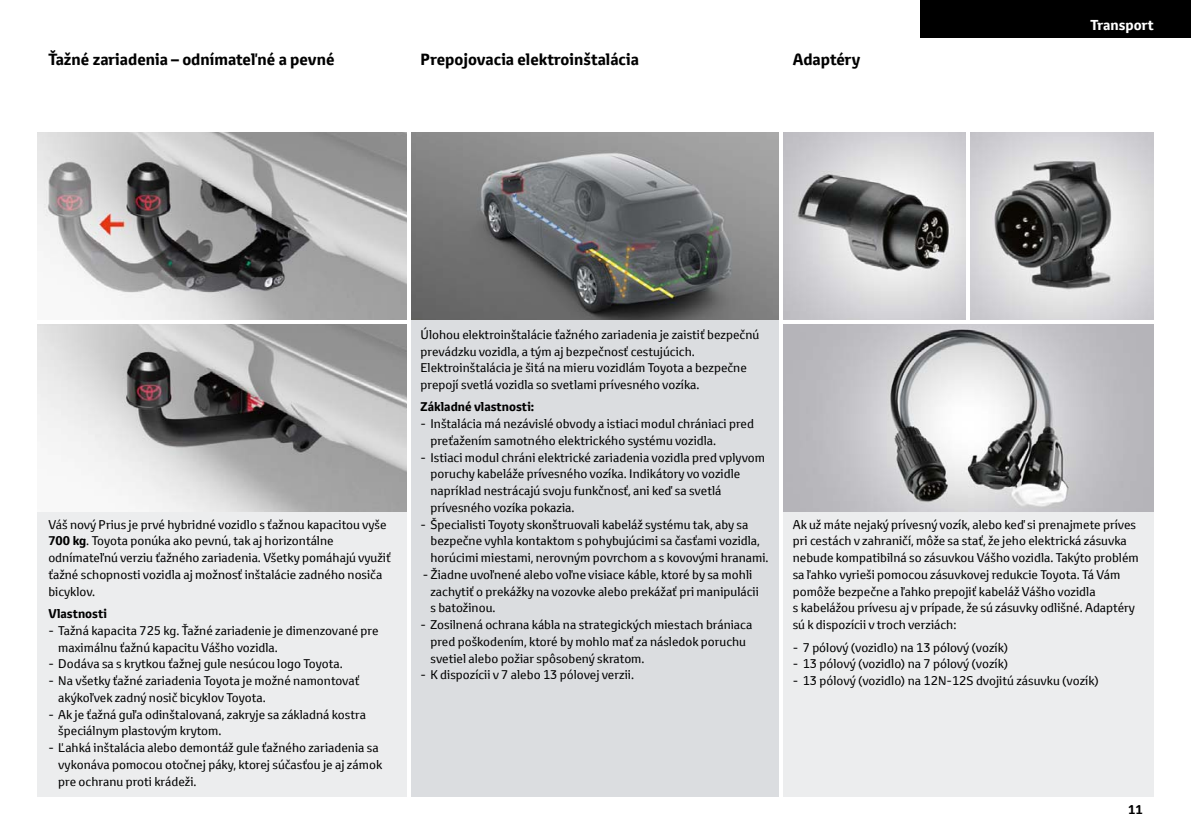
<style>
.page{position:relative;width:1191px;height:834px;background:#fff}
.page>*{position:absolute;margin:0;border:0;box-sizing:border-box;transform-origin:0 0}
.t1{font:700 15.75px "Toyota Text";color:#000}
.t2{font:700 14px "Toyota Text";color:#fff}
.t3{font:12.25px/16.8px "Toyota Text";color:#000}
.t4{font:700 12.25px "Toyota Text";color:#000}
.s1{font-weight:700}
</style>
<div class="page">
<div style="left:920px;top:0;width:271px;height:37px;background:#000"></div>
<img style="left:37px;top:132px;width:1116px;height:188px">
<img style="left:783px;top:324px;width:370px;height:187px">
<img style="left:37px;top:324px;width:370px;height:187px">
<div style="left:409px;top:320px;width:372px;height:476px;background:#dbdde0"></div>
<div style="left:37px;top:511px;width:372px;height:285px;background:#ecedee"></div>
<div style="left:781px;top:511px;width:372px;height:285px;background:#ecedee"></div>
<hr style="left:408px;top:127px;width:3px;height:672px;background:#fff">
<hr style="left:779px;top:129px;width:4px;height:671px;background:#fff">
<hr style="left:966px;top:126px;width:3px;height:196px;background:#fff">
<p class="t1" style="left:48px;top:49px;width:288px">Ťažné zariadenia – odnímateľné a pevné</p>
<p class="t1" style="left:420px;top:49px;width:220px">Prepojovacia elektroinštalácia</p>
<p class="t1" style="left:792px;top:49px;width:69px">Adaptéry</p>
<p class="t2" style="left:1090px;top:15px;width:65px">Transport</p>
<p class="t3" style="left:48px;top:515px;width:344px">Váš nový Prius je prvé hybridné vozidlo s ťažnou kapacitou vyše <span class="s1">700 kg</span>. Toyota ponúka ako pevnú, tak aj horizontálne odnímateľnú verziu ťažného zariadenia. Všetky pomáhajú využiť ťažné schopnosti vozidla aj možnosť inštalácie zadného nosiča bicyklov.</p>
<p class="t4" style="left:48px;top:605px;width:60px">Vlastnosti</p>
<p class="t3" style="left:58px;top:621px;width:322px;text-indent:-10px">- Tažná kapacita 725 kg. Ťažné zariadenie je dimenzované pre maximálnu ťažnú kapacitu Vášho vozidla.</p>
<p class="t3" style="left:48px;top:655px;width:296px">- Dodáva sa s krytkou ťažnej gule nesúcou logo Toyota.</p>
<p class="t3" style="left:58px;top:672px;width:303px;text-indent:-10px">- Na všetky ťažné zariadenia Toyota je možné namontovať akýkoľvek zadný nosič bicyklov Toyota.</p>
<p class="t3" style="left:58px;top:705px;width:309px;text-indent:-10px">- Ak je ťažná guľa odinštalovaná, zakryje sa základná kostra špeciálnym plastovým krytom.</p>
<p class="t3" style="left:58px;top:739px;width:325px;text-indent:-10px">- Ľahká inštalácia alebo demontáž gule ťažného zariadenia sa vykonáva pomocou otočnej páky, ktorej súčasťou je aj zámok pre ochranu proti krádeži.</p>
<p class="t3" style="left:420px;top:326px;width:340px">Úlohou elektroinštalácie ťažného zariadenia je zaistiť bezpečnú prevádzku vozidla, a tým aj bezpečnosť cestujúcich.<br>Elektroinštalácia je šitá na mieru vozidlám Toyota a bezpečne prepojí svetlá vozidla so svetlami prívesného vozíka.</p>
<p class="t4" style="left:420px;top:399px;width:115px">Základné vlastnosti:</p>
<p class="t3" style="left:430px;top:415px;width:325px;text-indent:-10px">- Inštalácia má nezávislé obvody a istiaci modul chrániaci pred preťažením samotného elektrického systému vozidla.</p>
<p class="t3" style="left:430px;top:448px;width:336px;text-indent:-10px">- Istiaci modul chráni elektrické zariadenia vozidla pred vplyvom poruchy kabeláže prívesného vozíka. Indikátory vo vozidle napríklad nestrácajú svoju funkčnosť, ani keď sa svetlá prívesného vozíka pokazia.</p>
<p class="t3" style="left:430px;top:515px;width:340px;text-indent:-10px">- Špecialisti Toyoty skonštruovali kabeláž systému tak, aby sa bezpečne vyhla kontaktom s pohybujúcimi sa časťami vozidla, horúcimi miestami, nerovným povrchom a s kovovými hranami.</p>
<p class="t3" style="left:430px;top:566px;width:330px;text-indent:-8px">- Žiadne uvoľnené alebo voľne visiace káble, ktoré by sa mohli zachytiť o prekážky na vozovke alebo prekážať pri manipulácii s batožinou.</p>
<p class="t3" style="left:430px;top:616px;width:323px;text-indent:-10px">- Zosilnená ochrana kábla na strategických miestach brániaca pred poškodením, ktoré by mohlo mať za následok poruchu svetiel alebo požiar spôsobený skratom.</p>
<p class="t3" style="left:420px;top:666px;width:215px">- K dispozícii v 7 alebo 13 pólovej verzii.</p>
<p class="t3" style="left:792px;top:515px;width:347px">Ak už máte nejaký prívesný vozík, alebo keď si prenajmete príves pri cestách v zahraničí, môže sa stať, že jeho elektrická zásuvka nebude kompatibilná so zásuvkou Vášho vozidla. Takýto problém sa ľahko vyrieši pomocou zásuvkovej redukcie Toyota. Tá Vám pomôže bezpečne a ľahko prepojiť kabeláž Vášho vozidla<br>s kabelážou prívesu aj v prípade, že sú zásuvky odlišné. Adaptéry sú k dispozícii v troch verziách:</p>
<p class="t3" style="left:792px;top:638px;width:217px">- 7 pólový (vozidlo) na 13 pólový (vozík)</p>
<p class="t3" style="left:792px;top:655px;width:217px">- 13 pólový (vozidlo) na 7 pólový (vozík)</p>
<p class="t3" style="left:792px;top:672px;width:308px">- 13 pólový (vozidlo) na 12N-12S dvojitú zásuvku (vozík)</p>
<p class="t4" style="left:1128px;top:800px;width:16px">11</p>
</div>
